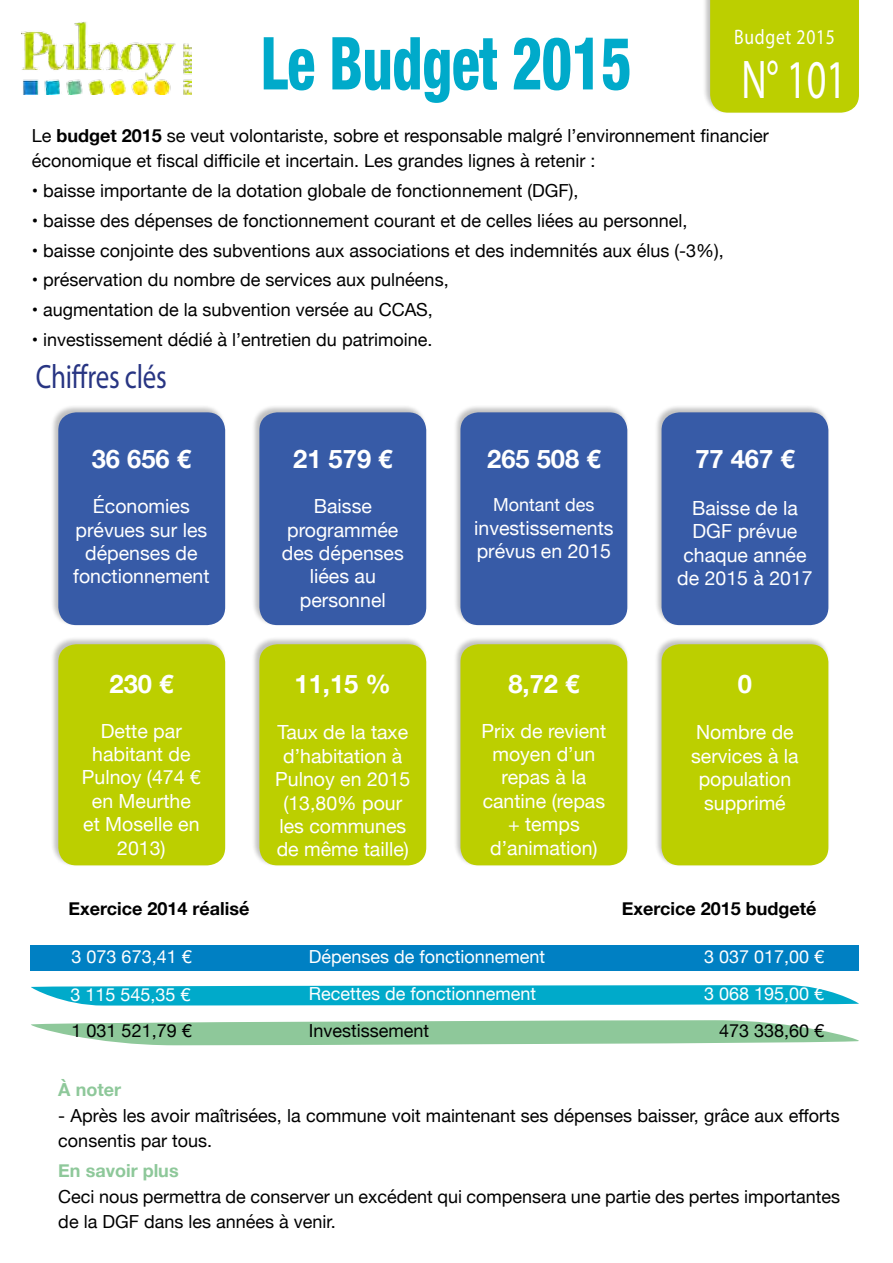
<style>
.page{position:relative;width:893px;height:1263px;background:#fff}
.page>*{position:absolute;margin:0;border:0;box-sizing:border-box;transform-origin:0 0}
.t1{font:800 condensed 73.2px "Helvetica Neue";letter-spacing:-.01em;color:#00aaca;scale:.8 1}
.t2{font:54.75px "Myriad Pro";color:#fff;scale:.7 1}
.t3{font:33.75px "Myriad Pro";letter-spacing:-.01em;color:#283583;scale:.8 1}
.t4{font:700 25.5px "Helvetica Neue";color:#fff}
.t5{font:21px "Myriad Pro";letter-spacing:.04em;color:#fff;scale:.84 1}
.t6{font:19.5px/23.4px "Helvetica Neue";color:#fff;text-align:center}
.t7{font:18px/25.5px "Helvetica Neue";color:#000}
.t8{font:18px/37.3px "Helvetica Neue";color:#fff}
.t9{font:700 18px "Helvetica Neue";color:#000}
.t10{font:700 18px "Helvetica Neue";color:#8ec89a}
.s1{font-weight:700}
</style>
<div class="page">
<img style="left:21px;top:21px;width:170px;height:73px">
<div style="left:702px;top:0;width:159px;height:114px;background:#000;opacity:.25"></div>
<div style="left:710px;top:0;width:149px;height:113px;background:#bccf00"></div>
<div style="left:51px;top:405px;width:176px;height:222px;background:#000;opacity:.25"></div>
<div style="left:58px;top:412px;width:167px;height:213px;background:#375ba7;border-radius:18px"></div>
<div style="left:51px;top:636px;width:176px;height:231px;background:#000;opacity:.25"></div>
<div style="left:58px;top:644px;width:167px;height:221px;background:#bccf00;border-radius:18px"></div>
<div style="left:252px;top:405px;width:176px;height:222px;background:#000;opacity:.25"></div>
<div style="left:259px;top:412px;width:167px;height:213px;background:#375ba7;border-radius:18px"></div>
<div style="left:252px;top:636px;width:176px;height:231px;background:#000;opacity:.25"></div>
<div style="left:259px;top:644px;width:167px;height:221px;background:#bccf00;border-radius:18px"></div>
<div style="left:453px;top:405px;width:176px;height:222px;background:#000;opacity:.25"></div>
<div style="left:460px;top:412px;width:167px;height:213px;background:#375ba7;border-radius:18px"></div>
<div style="left:453px;top:636px;width:176px;height:231px;background:#000;opacity:.25"></div>
<div style="left:460px;top:644px;width:167px;height:221px;background:#bccf00;border-radius:18px"></div>
<div style="left:654px;top:405px;width:176px;height:222px;background:#000;opacity:.25"></div>
<div style="left:661px;top:412px;width:167px;height:213px;background:#375ba7;border-radius:18px"></div>
<div style="left:654px;top:636px;width:176px;height:231px;background:#000;opacity:.25"></div>
<div style="left:661px;top:644px;width:167px;height:221px;background:#bccf00;border-radius:18px"></div>
<div style="left:31px;top:945px;width:828px;height:25px;background:#0080c3"></div>
<svg style="left:31px;top:985px;width:828px;height:20px;background:#17b1ce"></svg>
<svg style="left:31px;top:1020px;width:828px;height:25px"></svg>
<h1 class="t1" style="left:261px;top:18px;width:465px">Le Budget 2015</h1>
<p class="t5" style="left:734px;top:24px;width:121px">Budget 2015</p>
<h2 class="t2" style="left:741px;top:46px;width:151px">N° 101</h2>
<p class="t7" style="left:32px;top:124px;width:738px">Le <span class="s1">budget 2015</span> se veut volontariste, sobre et responsable malgré l’environnement financier économique et fiscal difficile et incertain. Les grandes lignes à retenir :</p>
<p class="t7" style="left:32px;top:179px;width:548px">• baisse importante de la dotation globale de fonctionnement (DGF),</p>
<p class="t7" style="left:32px;top:209px;width:657px">• baisse des dépenses de fonctionnement courant et de celles liées au personnel,</p>
<p class="t7" style="left:32px;top:239px;width:693px">• baisse conjointe des subventions aux associations et des indemnités aux élus (-3%),</p>
<p class="t7" style="left:32px;top:268px;width:418px">• préservation du nombre de services aux pulnéens,</p>
<p class="t7" style="left:32px;top:298px;width:403px">• augmentation de la subvention versée au CCAS,</p>
<p class="t7" style="left:32px;top:328px;width:402px">• investissement dédié à l’entretien du patrimoine.</p>
<h3 class="t3" style="left:36px;top:356px;width:165px">Chiffres clés</h3>
<h3 class="t4" style="left:92px;top:439px;width:101px">36 656 €</h3>
<p class="t6" style="left:73px;top:496px;width:138px">Économies prévues sur les dépenses de fonctionnement</p>
<h3 class="t4" style="left:109px;top:663px;width:65px">230 €</h3>
<p class="t6" style="left:82px;top:720px;width:120px">Dette par habitant de<br>Pulnoy (474 € en Meurthe et Moselle en<br>2013)</p>
<h3 class="t4" style="left:293px;top:439px;width:101px">21 579 €</h3>
<p class="t6" style="left:282px;top:496px;width:124px">Baisse programmée des dépenses liées au personnel</p>
<h3 class="t4" style="left:295px;top:663px;width:98px">11,15 %</h3>
<p class="t6" style="left:275px;top:722px;width:137px">Taux de la taxe d’habitation à<br>Pulnoy en 2015 (13,80% pour les communes de même taille)</p>
<h3 class="t4" style="left:487px;top:439px;width:115px">265 508 €</h3>
<p class="t8" style="left:493px;top:487px;width:103px">Montant des</p>
<p class="t6" style="left:474px;top:517px;width:141px;text-align:left">investissements prévus en 2015</p>
<h3 class="t4" style="left:508px;top:663px;width:72px">8,72 €</h3>
<p class="t6" style="left:482px;top:720px;width:126px">Prix de revient moyen d’un repas à la cantine (repas + temps d’animation)</p>
<h3 class="t4" style="left:695px;top:439px;width:101px">77 467 €</h3>
<p class="t6" style="left:677px;top:497px;width:137px">Baisse de la<br>DGF prévue chaque année de 2015 à 2017</p>
<h3 class="t4" style="left:738px;top:663px;width:16px">0</h3>
<p class="t6" style="left:691px;top:722px;width:109px">Nombre de services à la population supprimé</p>
<p class="t9" style="left:68px;top:894px;width:182px">Exercice 2014 réalisé</p>
<p class="t9" style="left:622px;top:894px;width:196px">Exercice 2015 budgeté</p>
<p class="t8" style="left:309px;top:938px;width:238px">Dépenses de fonctionnement<br>Recettes de fonctionnement</p>
<p class="t7" style="left:309px;top:1019px;width:122px">Investissement</p>
<p class="t8" style="left:72px;top:938px;width:122px">3 073 673,41 €</p>
<p class="t8" style="left:704px;top:938px;width:122px">3 037 017,00 €</p>
<p class="t8" style="left:704px;top:976px;width:122px">3 068 195,00 €</p>
<p class="t8" style="left:71px;top:977px;width:122px">3 115 545,35 €</p>
<p class="t7" style="left:72px;top:1019px;width:122px">1 031 521,79 €</p>
<p class="t7" style="left:719px;top:1019px;width:107px">473 338,60 €</p>
<p class="t10" style="left:58px;top:1076px;width:64px">À noter</p>
<p class="t7" style="left:58px;top:1103px;width:783px">- Après les avoir maîtrisées, la commune voit maintenant ses dépenses baisser, grâce aux efforts consentis par tous.</p>
<p class="t10" style="left:58px;top:1156px;width:122px">En savoir plus</p>
<p class="t7" style="left:58px;top:1184px;width:783px">Ceci nous permettra de conserver un excédent qui compensera une partie des pertes importantes de la DGF dans les années à venir.</p>
</div>
